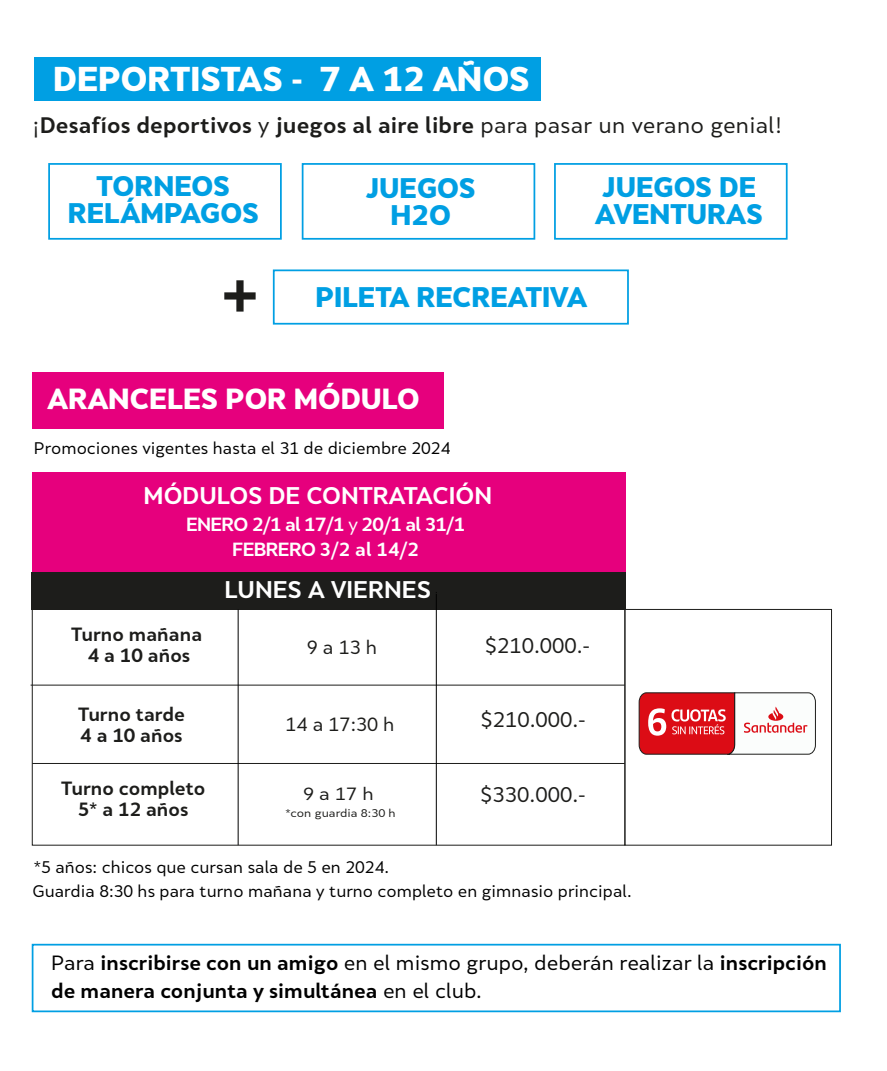
<style>
.page{position:relative;width:887px;height:1071px;background:#fff}
.page>*{position:absolute;margin:0;border:0;box-sizing:border-box;transform-origin:0 0}
.t1{font:900 32.2px "Skola Sans";color:#fff}
.t2{font:900 27.3px "Skola Sans";color:#fff}
.t3{font:900 26.6px/27.3px "Skola Sans";color:#009fe3;text-align:center}
.t4{font:700 22.57px "Skola Sans";color:#fff}
.t5{font:700 21px "Skola Sans";letter-spacing:.005em;color:#1d1d1b}
.t6{font:19.95px "Skola Sans";color:#1d1d1b}
.t7{font:700 19.25px/28px "Skola Sans";color:#000}
.t8{font:700 18.03px/20.7px "Skola Sans";color:#1d1d1b;text-align:center}
.t9{font:18.03px "Skola Sans";color:#1d1d1b}
.t10{font:700 17.85px "Skola Sans";letter-spacing:-.04em;color:#fff}
.t11{font:16.62px "Skola Sans";color:#1d1d1b;scale:1.08 1}
.t12{font:15.75px "Skola Sans";color:#000}
.t13{font:10.5px "Skola Sans";color:#1d1d1b;scale:1.08 1}
.s1{font-weight:400}
.s2{font-size:57.05px;color:#1d1d1b}
</style>
<div class="page">
<div style="left:32px;top:472px;width:593px;height:101px;background:#e6007d"></div>
<div style="left:31px;top:572px;width:594px;height:37px;background:#1d1d1b"></div>
<hr style="left:31px;top:685px;width:593px;height:1px;background:#1d1d1b">
<hr style="left:32px;top:763px;width:592px;height:1px;background:#1d1d1b">
<hr style="left:238px;top:609px;width:1px;height:236px;background:#000">
<hr style="left:436px;top:592px;width:1px;height:253px;background:#000">
<div style="left:32px;top:593px;width:593px;height:253px;border:1px solid #1d1d1b"></div>
<div style="left:624px;top:609px;width:207px;height:237px;border:1px solid #1d1d1b"></div>
<div style="left:32px;top:944px;width:808px;height:68px;border:2px solid #009fe3"></div>
<div style="left:35px;top:57px;width:506px;height:44px;background:#009fe3"></div>
<div style="left:273px;top:269px;width:355px;height:56px;border:2px solid #009fe3"></div>
<div style="left:554px;top:163px;width:233px;height:77px;border:2px solid #009fe3"></div>
<div style="left:301px;top:163px;width:234px;height:77px;border:2px solid #009fe3"></div>
<div style="left:48px;top:163px;width:234px;height:77px;border:2px solid #009fe3"></div>
<div style="left:32px;top:372px;width:411px;height:57px;background:#e6007d"></div>
<svg style="left:638px;top:692px;width:177px;height:63px"></svg>
<h1 class="t1" style="left:53px;top:59px;width:478px">DEPORTISTAS - 7 A 12 AÑOS</h1>
<h3 class="t5" style="left:32px;top:112px;width:751px"><span class="s1">¡</span>Desafíos deportivos <span class="s1">y</span> juegos al aire libre <span class="s1">para pasar un verano genial!</span></h3>
<h3 class="t3" style="left:68px;top:172px;width:193px">TORNEOS<br>RELÁMPAGOS</h3>
<h3 class="t3" style="left:365px;top:174px;width:111px">JUEGOS<br>H2O</h3>
<h3 class="t3" style="left:595px;top:173px;width:170px;text-align:left">JUEGOS DE<br>AVENTURAS</h3>
<h3 class="t3" style="left:221px;top:283px;width:367px"><span class="s2">+</span> PILETA RECREATIVA</h3>
<h2 class="t2" style="left:47px;top:382px;width:373px">ARANCELES POR MÓDULO</h2>
<p class="t12" style="left:34px;top:439px;width:418px">Promociones vigentes hasta el 31 de diciembre 2024</p>
<h3 class="t4" style="left:144px;top:482px;width:350px">MÓDULOS DE CONTRATACIÓN</h3>
<p class="t10" style="left:186px;top:513px;width:280px">ENERO 2/1 al 17/1 <span class="s1">y</span> 20/1 al 31/1</p>
<p class="t10" style="left:232px;top:538px;width:188px">FEBRERO 3/2 al 14/2</p>
<h3 class="t4" style="left:224px;top:576px;width:208px">LUNES A VIERNES</h3>
<p class="t8" style="left:71px;top:624px;width:133px">Turno mañana<br>4 a 10 años</p>
<p class="t9" style="left:306px;top:636px;width:72px">9 a 13 h</p>
<p class="t8" style="left:78px;top:704px;width:108px;text-align:left">Turno tarde<br>4 a 10 años</p>
<p class="t9" style="left:285px;top:713px;width:111px">14 a 17:30 h</p>
<p class="t8" style="left:61px;top:778px;width:146px">Turno completo<br>5* a 12 años</p>
<p class="t11" style="left:303px;top:784px;width:67px">9 a 17 h</p>
<p class="t13" style="left:285px;top:806px;width:104px">*con guardia 8:30 h</p>
<p class="t12" style="left:34px;top:858px;width:356px">*5 años: chicos que cursan sala de 5 en 2024.</p>
<p class="t6" style="left:484px;top:633px;width:107px">$210.000.-</p>
<p class="t6" style="left:480px;top:708px;width:107px">$210.000.-</p>
<p class="t6" style="left:480px;top:783px;width:107px">$330.000.-</p>
<p class="t12" style="left:33px;top:881px;width:600px">Guardia 8:30 hs para turno mañana y turno completo en gimnasio principal.</p>
<p class="t7" style="left:51px;top:948px;width:777px"><span class="s1">Para</span> inscribirse con un amigo <span class="s1">en el mismo grupo, deberán realizar la</span> inscripción de manera conjunta y simultánea <span class="s1">en el club.</span></p>
</div>
